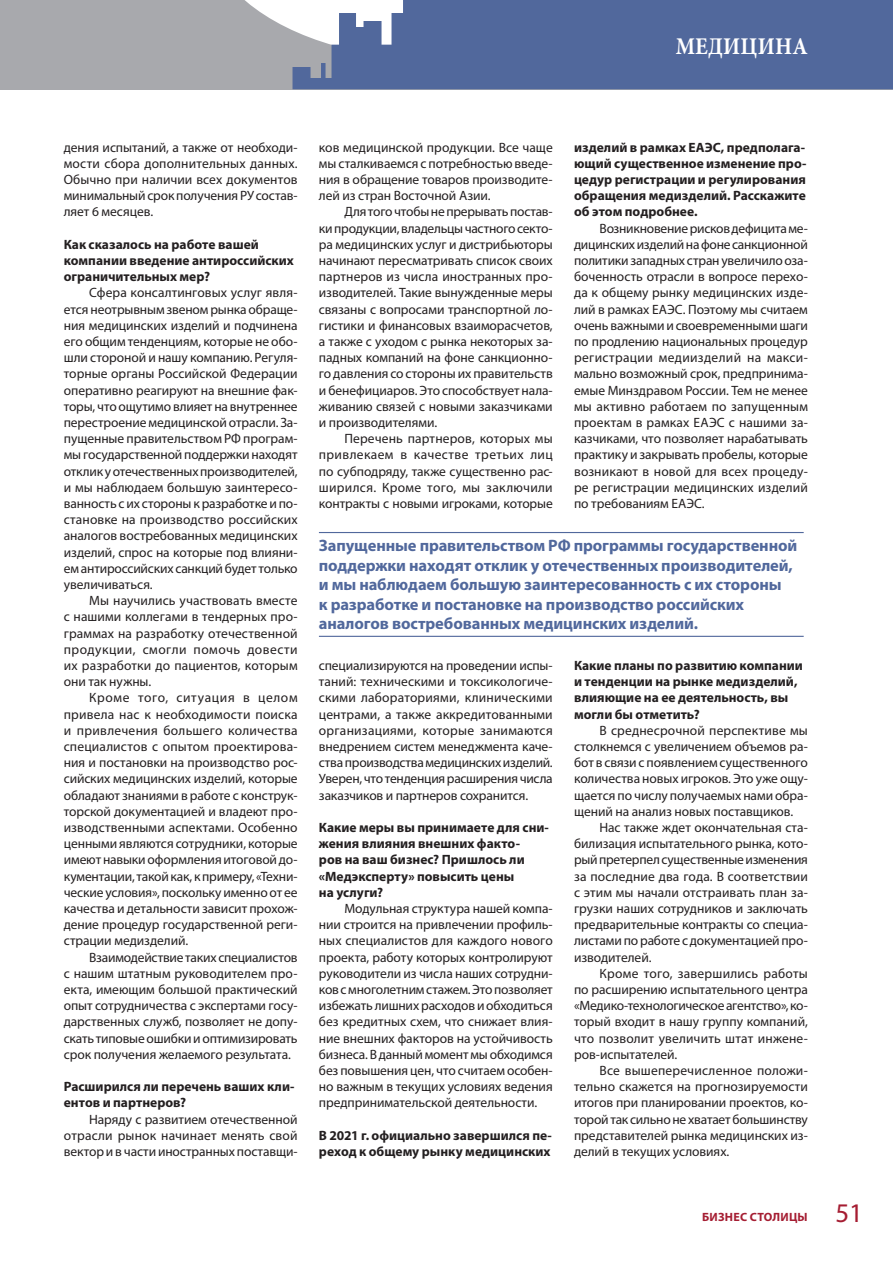
<style>
.page{position:relative;width:893px;height:1263px;background:#fff}
.page>*{position:absolute;margin:0;border:0;box-sizing:border-box;transform-origin:0 0}
.t1{font:27px "Myriad Pro";color:#a51d32}
.t2{font:700 24px "Minion Pro";letter-spacing:.01em;color:#fff;scale:.91 1}
.врез{font:700 16.5px/19.5px "Myriad Pro";letter-spacing:-.01em;color:#51689c}
.текст{font:13.5px/16.2px "Myriad Pro";letter-spacing:-.005em;color:#231f20;text-align:justify}
.вопрос{font:700 13.5px/16.2px "Myriad Pro";color:#231f20}
.t3{font:700 12px "Myriad Pro";letter-spacing:.02em;color:#a51d32}
</style>
<div class="page">
<div style="left:0;top:0;width:893px;height:89px;background:#a8a9ad"></div>
<svg style="left:245px;top:0;width:47px;height:30px"></svg>
<svg style="left:292px;top:0;width:601px;height:89px;background:#5d72a2"></svg>
<hr style="left:319px;top:532px;width:485px;height:1px;background:#51689c">
<hr style="left:319px;top:636px;width:485px;height:1px;background:#51689c">
<p class="t2" style="left:676px;top:29px;width:147px">МЕДИЦИНА</p>
<p class="текст" style="left:64px;top:139px;width:235px">дения испытаний, а также от необходи‑ мости сбора дополнительных данных.<br>Обычно при наличии всех документов минимальный срок получения РУ состав‑ ляет 6 месяцев.</p>
<p class="вопрос" style="left:64px;top:236px;width:232px">Как сказалось на работе вашей компании введение антироссийских ограничительных мер?</p>
<p class="текст" style="left:64px;top:284px;width:235px;text-indent:26px">Сфера консалтинговых услуг явля‑ ется неотрывным звеном рынка обраще‑ ния медицинских изделий и подчинена его общим тенденциям, которые не обо‑ шли стороной и нашу компанию. Регуля‑ торные органы Российской Федерации оперативно реагируют на внешние фак‑ торы, что ощутимо влияет на внутреннее перестроение медицинской отрасли. За‑ пущенные правительством РФ програм‑ мы государственной поддержки находят отклик у отечественных производителей, и мы наблюдаем большую заинтересо‑ ванность с их стороны к разработке и по‑ становке на производство российских аналогов востребованных медицинских изделий, спрос на которые под влияни‑ ем антироссийских санкций будет только увеличиваться.</p>
<p class="текст" style="left:64px;top:592px;width:235px;text-indent:26px">Мы научились участвовать вместе с нашими коллегами в тендерных про‑ граммах на разработку отечественной продукции, смогли помочь довести их разработки до пациентов, которым они так нужны.</p>
<p class="текст" style="left:64px;top:689px;width:235px;text-indent:26px">Кроме того, ситуация в целом привела нас к необходимости поиска и привлечения большего количества специалистов с опытом проектирова‑ ния и постановки на производство рос‑ сийских медицинских изделий, которые обладают знаниями в работе с конструк‑ торской документацией и владеют про‑ изводственными аспектами. Особенно ценными являются сотрудники, которые имеют навыки оформления итоговой до‑ кументации, такой как, к примеру, «Техни‑ ческие условия», поскольку именно от ее качества и детальности зависит прохож‑ дение процедур государственной реги‑ страции медизделий.</p>
<p class="текст" style="left:64px;top:949px;width:235px;text-indent:26px">Взаимодействие таких специалистов с нашим штатным руководителем про‑ екта, имеющим большой практический опыт сотрудничества с экспертами госу‑ дарственных служб, позволяет не допу‑ скать типовые ошибки и оптимизировать срок получения желаемого результата.</p>
<p class="вопрос" style="left:64px;top:1078px;width:232px">Расширился ли перечень ваших кли&shy;ентов и партнеров?</p>
<p class="текст" style="left:64px;top:1111px;width:235px;text-indent:26px">Наряду с развитием отечественной отрасли рынок начинает менять свой вектор и в части иностранных поставщи‑</p>
<p class="текст" style="left:319px;top:139px;width:235px">ков медицинской продукции. Все чаще мы сталкиваемся с потребностью введе‑ ния в обращение товаров производите‑ лей из стран Восточной Азии.</p>
<p class="текст" style="left:319px;top:203px;width:235px;text-indent:26px">Для того чтобы не прерывать постав‑ ки продукции, владельцы частного секто‑ ра медицинских услуг и дистрибьюторы начинают пересматривать список своих партнеров из числа иностранных про‑ изводителей. Такие вынужденные меры связаны с вопросами транспортной ло‑ гистики и финансовых взаиморасчетов, а также с уходом с рынка некоторых за‑ падных компаний на фоне санкционно‑ го давления со стороны их правительств и бенефициаров. Это способствует нала‑ живанию связей с новыми заказчиками и производителями.</p>
<p class="текст" style="left:319px;top:430px;width:235px;text-indent:26px">Перечень партнеров, которых мы привлекаем в качестве третьих лиц по субподряду, также существенно рас‑ ширился. Кроме того, мы заключили контракты с новыми игроками, которые</p>
<p class="вопрос" style="left:574px;top:138px;width:234px;text-align:justify">изделий в рамках ЕАЭС, предполага&shy;ющий существенное изменение про&shy;цедур регистрации и регулирования обращения медизделий. Расскажите об этом подробнее.</p>
<p class="текст" style="left:574px;top:220px;width:235px;text-indent:26px">Возникновение рисков дефицита ме‑ дицинских изделий на фоне санкционной политики западных стран увеличило оза‑ боченность отрасли в вопросе перехо‑ да к общему рынку медицинских изде‑ лий в рамках ЕАЭС. Поэтому мы считаем очень важными и своевременными шаги по продлению национальных процедур регистрации медиизделий на макси‑ мально возможный срок, предпринима‑ емые Минздравом России. Тем не менее мы активно работаем по запущенным проектам в рамках ЕАЭС с нашими за‑ казчиками, что позволяет нарабатывать практику и закрывать пробелы, которые возникают в новой для всех процеду‑ ре регистрации медицинских изделий по требованиям ЕАЭС.</p>
<p class="врез" style="left:319px;top:535px;width:480px">Запущенные правительством РФ программы государственной поддержки находят отклик у отечественных производителей, и мы наблюдаем большую заинтересованность с их стороны<br>к разработке и постановке на производство российских аналогов востребованных медицинских изделий.</p>
<p class="текст" style="left:319px;top:657px;width:235px">специализируются на проведении испы‑ таний: техническими и токсикологиче‑ скими лабораториями, клиническими центрами, а также аккредитованными организациями, которые занимаются внедрением систем менеджмента каче‑ ства производства медицинских изделий.<br>Уверен, что тенденция расширения числа заказчиков и партнеров сохранится.</p>
<p class="вопрос" style="left:319px;top:819px;width:232px">Какие меры вы принимаете для сни&shy;жения влияния внешних факто-<br>ров на ваш бизнес? Пришлось ли «Медэксперту» повысить цены<br>на услуги?</p>
<p class="текст" style="left:319px;top:900px;width:235px;text-indent:26px">Модульная структура нашей компа‑ нии строится на привлечении профиль‑ ных специалистов для каждого нового проекта, работу которых контролируют руководители из числа наших сотрудни‑ ков с многолетним стажем. Это позволяет избежать лишних расходов и обходиться без кредитных схем, что снижает влия‑ ние внешних факторов на устойчивость бизнеса. В данный момент мы обходимся без повышения цен, что считаем особен‑ но важным в текущих условиях ведения предпринимательской деятельности.</p>
<p class="вопрос" style="left:319px;top:1127px;width:235px">В 2021 г. официально завершился пе&shy;реход к общему рынку медицинских</p>
<p class="вопрос" style="left:574px;top:657px;width:230px">Какие планы по развитию компании и тенденции на рынке медизделий, влияющие на ее деятельность, вы могли бы отметить?</p>
<p class="текст" style="left:574px;top:722px;width:235px;text-indent:26px">В среднесрочной перспективе мы столкнемся с увеличением объемов ра‑ бот в связи с появлением существенного количества новых игроков. Это уже ощу‑ щается по числу получаемых нами обра‑ щений на анализ новых поставщиков.</p>
<p class="текст" style="left:574px;top:819px;width:235px;text-indent:26px">Нас также ждет окончательная ста‑ билизация испытательного рынка, кото‑ рый претерпел существенные изменения за последние два года. В соответствии с этим мы начали отстраивать план за‑ грузки наших сотрудников и заключать предварительные контракты со специа‑ листами по работе с документацией про‑ изводителей.</p>
<p class="текст" style="left:574px;top:965px;width:235px;text-indent:26px">Кроме того, завершились работы по расширению испытательного центра «Медико-технологическое агентство», ко‑ торый входит в нашу группу компаний, что позволит увеличить штат инжене‑ ров-испытателей.</p>
<p class="текст" style="left:574px;top:1062px;width:235px;text-indent:26px">Все вышеперечисленное положи‑ тельно скажется на прогнозируемости итогов при планировании проектов, ко‑ торой так сильно не хватает большинству представителей рынка медицинских из‑ делий в текущих условиях.</p>
<p class="t3" style="left:702px;top:1209px;width:107px">БИЗНЕС СТОЛИЦЫ</p>
<h1 class="t1" style="left:835px;top:1196px;width:29px">51</h1>
</div>
